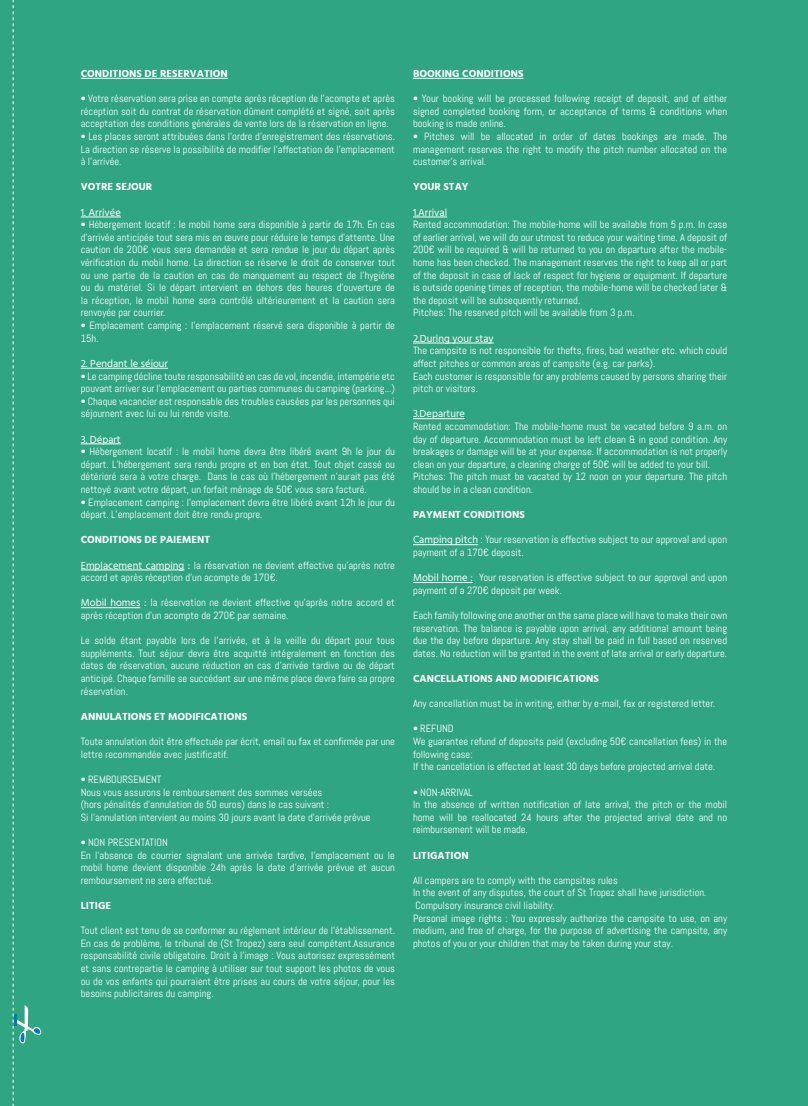
<style>
.page{position:relative;width:808px;height:1106px;background:#30a581}
.page>*{position:absolute;margin:0;border:0;box-sizing:border-box;transform-origin:0 0}
.t1{font:10.5px/12.6px "Abel";color:#fff;text-align:justify}
.t2{font:700 10.5px "Hind";color:#fff}
.t3{font:10.5px "Hind";color:#fff}
.s1{font-family:"Hind"}
</style>
<div class="page">
<svg style="left:13px;top:0;width:28px;height:1106px"></svg>
<hr style="left:81px;top:78px;width:147px;height:1px;background:#fff">
<hr style="left:81px;top:217px;width:40px;height:1px;background:#fff">
<hr style="left:81px;top:368px;width:87px;height:1px;background:#fff">
<hr style="left:81px;top:443px;width:40px;height:1px;background:#fff">
<hr style="left:81px;top:569px;width:103px;height:1px;background:#fff">
<hr style="left:81px;top:607px;width:59px;height:1px;background:#fff">
<hr style="left:413px;top:78px;width:110px;height:1px;background:#fff">
<hr style="left:413px;top:217px;width:34px;height:1px;background:#fff">
<hr style="left:413px;top:343px;width:81px;height:1px;background:#fff">
<hr style="left:413px;top:418px;width:52px;height:1px;background:#fff">
<hr style="left:413px;top:544px;width:65px;height:1px;background:#fff">
<hr style="left:413px;top:582px;width:60px;height:1px;background:#fff">
<p class="t2" style="left:81px;top:67px;width:149px">CONDITIONS DE RESERVATION</p>
<p class="t1" style="left:81px;top:92px;width:316px">• Votre réservation sera prise en compte après réception de l’acompte et après réception soit du contrat de réservation dûment complété et signé, soit après acceptation des conditions générales de vente lors de la réservation en ligne.</p>
<p class="t1" style="left:81px;top:130px;width:316px">• Les places seront attribuées dans l’ordre d’enregistrement des réservations.<br>La direction se réserve la possibilité de modifier l’affectation de l’emplacement à l’arrivée.</p>
<p class="t2" style="left:81px;top:181px;width:73px">VOTRE SEJOUR</p>
<p class="t3" style="left:81px;top:205px;width:42px">1. Arrivée</p>
<p class="t1" style="left:81px;top:218px;width:316px">• Hébergement locatif : le mobil home sera disponible à partir de 17h. En cas d’arrivée anticipée tout sera mis en œuvre pour réduire le temps d’attente. Une caution de 200€ vous sera demandée et sera rendue le jour du départ après vérification du mobil home. La direction se réserve le droit de conserver tout ou une partie de la caution en cas de manquement au respect de l’hygiène ou du matériel. Si le départ intervient en dehors des heures d’ouverture de la réception, le mobil home sera contrôlé ultérieurement et la caution sera renvoyée par courrier.</p>
<p class="t1" style="left:81px;top:319px;width:316px">• Emplacement camping : l’emplacement réservé sera disponible à partir de<br>15h.</p>
<p class="t3" style="left:81px;top:356px;width:89px">2. Pendant le séjour</p>
<p class="t1" style="left:81px;top:369px;width:316px">• Le camping décline toute responsabilité en cas de vol, incendie, intempérie etc pouvant arriver sur l’emplacement ou parties communes du camping (parking...)</p>
<p class="t1" style="left:81px;top:395px;width:316px">• Chaque vacancier est responsable des troubles causées par les personnes qui séjournent avec lui ou lui rende visite.</p>
<p class="t3" style="left:81px;top:432px;width:42px">3. Départ</p>
<p class="t1" style="left:81px;top:445px;width:316px">• Hébergement locatif : le mobil home devra être libéré avant 9h le jour du départ. L’hébergement sera rendu propre et en bon état. Tout objet cassé ou détérioré sera à votre charge. Dans le cas où l’hébergement n’aurait pas été nettoyé avant votre départ, un forfait ménage de 50€ vous sera facturé.</p>
<p class="t1" style="left:81px;top:495px;width:316px">• Emplacement camping : l’emplacement devra être libéré avant 12h le jour du départ. L’emplacement doit être rendu propre.</p>
<p class="t2" style="left:81px;top:533px;width:131px">CONDITIONS DE PAIEMENT</p>
<p class="t1" style="left:81px;top:558px;width:316px"><span class="s1">Emplacement camping :</span> la réservation ne devient effective qu’après notre accord et après réception d’un acompte de 170€.</p>
<p class="t1" style="left:81px;top:596px;width:316px"><span class="s1">Mobil homes :</span> la réservation ne devient effective qu’après notre accord et après réception d’un acompte de 270€ par semaine.</p>
<p class="t1" style="left:81px;top:634px;width:316px">Le solde étant payable lors de l’arrivée, et à la veille du départ pour tous suppléments. Tout séjour devra être acquitté intégralement en fonction des dates de réservation, aucune réduction en cas d’arrivée tardive ou de départ anticipé. Chaque famille se succédant sur une même place devra faire sa propre réservation.</p>
<p class="t2" style="left:81px;top:710px;width:168px">ANNULATIONS ET MODIFICATIONS</p>
<p class="t1" style="left:81px;top:735px;width:316px">Toute annulation doit être effectuée par écrit, email ou fax et confirmée par une lettre recommandée avec justificatif.</p>
<p class="t1" style="left:81px;top:773px;width:82px">• REMBOURSEMENT</p>
<p class="t1" style="left:81px;top:785px;width:243px">Nous vous assurons le remboursement des sommes versées</p>
<p class="t1" style="left:81px;top:798px;width:250px">(hors pénalités d’annulation de 50 euros) dans le cas suivant :</p>
<p class="t1" style="left:81px;top:810px;width:291px">Si l’annulation intervient au moins 30 jours avant la date d’arrivée prévue</p>
<p class="t1" style="left:81px;top:836px;width:89px">• NON PRESENTATION</p>
<p class="t1" style="left:81px;top:848px;width:316px">En l’absence de courrier signalant une arrivée tardive, l’emplacement ou le mobil home devient disponible 24h après la date d’arrivée prévue et aucun remboursement ne sera effectué.</p>
<p class="t2" style="left:81px;top:899px;width:32px">LITIGE</p>
<p class="t1" style="left:81px;top:924px;width:316px">Tout client est tenu de se conformer au réglement intérieur de l’établissement.<br>En cas de problème, le tribunal de (St Tropez) sera seul compétent.Assurance responsabilité civile obligatoire. Droit à l’image : Vous autorisez expressément et sans contrepartie le camping à utiliser sur tout support les photos de vous ou de vos enfants qui pourraient être prises au cours de votre séjour, pour les besoins publicitaires du camping.</p>
<p class="t2" style="left:413px;top:67px;width:112px">BOOKING CONDITIONS</p>
<p class="t1" style="left:413px;top:92px;width:316px">• Your booking will be processed following receipt of deposit, and of either signed completed booking form, or acceptance of terms &amp; conditions when booking is made online.</p>
<p class="t1" style="left:413px;top:130px;width:316px">• Pitches will be allocated in order of dates bookings are made. The management reserves the right to modify the pitch number allocated on the customer’s arrival.</p>
<p class="t2" style="left:413px;top:181px;width:57px">YOUR STAY</p>
<p class="t3" style="left:413px;top:205px;width:36px">1.Arrival</p>
<p class="t1" style="left:413px;top:218px;width:316px">Rented accommodation: The mobile-home will be available from 5 p.m. In case of earlier arrival, we will do our utmost to reduce your waiting time. A deposit of 200€ will be required &amp; will be returned to you on departure after the mobile&shy;home has been checked. The management reserves the right to keep all or part of the deposit in case of lack of respect for hygiene or equipment. If departure is outside opening times of reception, the mobile-home will be checked later &amp; the deposit will be subsequently returned.</p>
<p class="t1" style="left:413px;top:306px;width:223px">Pitches: The reserved pitch will be available from 3 p.m.</p>
<p class="t3" style="left:413px;top:331px;width:82px">2.During your stay</p>
<p class="t1" style="left:413px;top:344px;width:316px">The campsite is not responsible for thefts, fires, bad weather etc. which could affect pitches or common areas of campsite (e.g. car parks).</p>
<p class="t1" style="left:413px;top:369px;width:316px">Each customer is responsible for any problems caused by persons sharing their pitch or visitors.</p>
<p class="t3" style="left:413px;top:407px;width:54px">3.Departure</p>
<p class="t1" style="left:413px;top:420px;width:316px">Rented accommodation: The mobile-home must be vacated before 9 a.m. on day of departure. Accommodation must be left clean &amp; in good condition. Any breakages or damage will be at your expense. If accommodation is not properly clean on your departure, a cleaning charge of 50€ will be added to your bill.</p>
<p class="t1" style="left:413px;top:470px;width:316px">Pitches: The pitch must be vacated by 12 noon on your departure. The pitch should be in a clean condition.</p>
<p class="t2" style="left:413px;top:508px;width:113px">PAYMENT CONDITIONS</p>
<p class="t1" style="left:413px;top:533px;width:316px"><span class="s1">Camping pitch</span> : Your reservation is effective subject to our approval and upon payment of a 170€ deposit.</p>
<p class="t1" style="left:413px;top:571px;width:316px"><span class="s1">Mobil home :</span> Your reservation is effective subject to our approval and upon payment of a 270€ deposit per week.</p>
<p class="t1" style="left:413px;top:609px;width:316px">Each family following one another on the same place will have to make their own reservation. The balance is payable upon arrival, any additional amount being due the day before departure. Any stay shall be paid in full based on reserved dates. No reduction will be granted in the event of late arrival or early departure.</p>
<p class="t2" style="left:413px;top:672px;width:187px">CANCELLATIONS AND MODIFICATIONS</p>
<p class="t1" style="left:413px;top:697px;width:304px">Any cancellation must be in writing, either by e-mail, fax or registered letter.</p>
<p class="t1" style="left:413px;top:722px;width:42px">• REFUND</p>
<p class="t1" style="left:413px;top:735px;width:316px">We guarantee refund of deposits paid (excluding 50€ cancellation fees) in the following case:</p>
<p class="t1" style="left:413px;top:760px;width:304px">If the cancellation is effected at least 30 days before projected arrival date.</p>
<p class="t1" style="left:413px;top:785px;width:61px">• NON-ARRIVAL</p>
<p class="t1" style="left:413px;top:798px;width:316px">In the absence of written notification of late arrival, the pitch or the mobil home will be reallocated 24 hours after the projected arrival date and no reimbursement will be made.</p>
<p class="t2" style="left:413px;top:848px;width:57px">LITIGATION</p>
<p class="t1" style="left:413px;top:873px;width:206px">All campers are to comply with the campsites rules</p>
<p class="t1" style="left:413px;top:886px;width:295px">In the event of any disputes, the court of St Tropez shall have jurisdiction.</p>
<p class="t1" style="left:415px;top:899px;width:141px">Compulsory insurance civil liability.</p>
<p class="t1" style="left:413px;top:911px;width:316px">Personal image rights : You expressly authorize the campsite to use, on any medium, and free of charge, for the purpose of advertising the campsite, any photos of you or your children that may be taken during your stay.</p>
</div>
